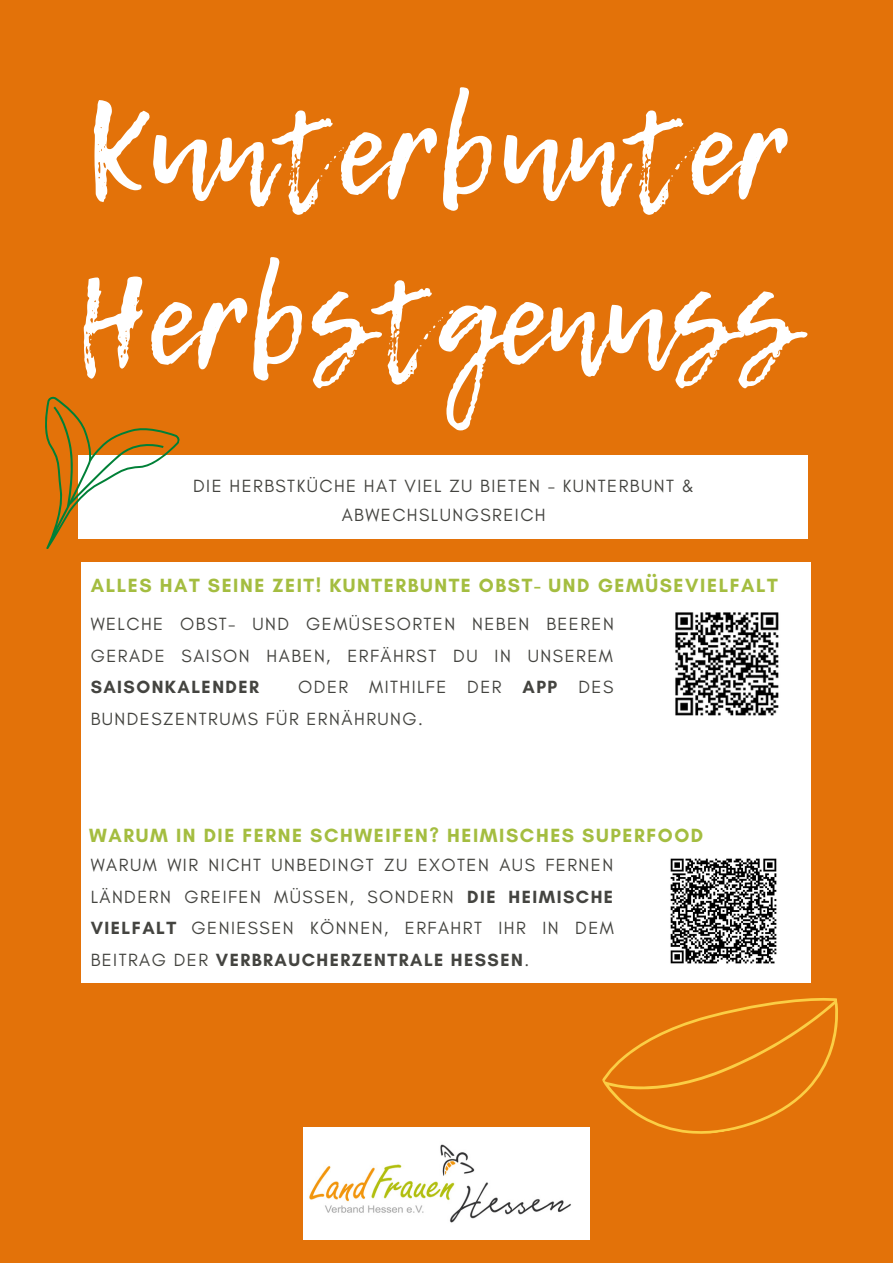
<style>
.page{position:relative;width:893px;height:1264px;background:#fff}
.page>*{position:absolute;margin:0;border:0;box-sizing:border-box;transform-origin:0 0}
.t1{font:121.35px/169.8px "Lemon Tuesday";color:#fff}
.t2{font:700 19.5px "Glacial Indifference";letter-spacing:.08em;color:#a4bd40}
.t3{font:18px/31.5px "Glacial Indifference";letter-spacing:.08em;color:#444440}
.t4{font:700 18px "Glacial Indifference";letter-spacing:.08em;color:#444440}
.s1{font-weight:700}
</style>
<div class="page">
<div style="left:0;top:0;width:892px;height:1262px;background:#e37209"></div>
<svg style="left:602px;top:998px;width:236px;height:136px"></svg>
<div style="left:81px;top:562px;width:730px;height:417px;background:#fff"></div>
<div style="left:78px;top:455px;width:729px;height:83px;background:#fff"></div>
<div style="left:81px;top:615px;width:730px;height:368px;background:#fff"></div>
<img style="left:675px;top:612px;width:104px;height:104px">
<img style="left:670px;top:858px;width:107px;height:106px">
<svg style="left:45px;top:396px;width:138px;height:153px"></svg>
<img style="left:303px;top:1127px;width:287px;height:112px">
<h1 class="t1" style="left:76px;top:67px;width:721px">Kunterbunter<br>Herbstgenuss</h1>
<p class="t3" style="left:193px;top:472px;width:502px;line-height:28px;text-align:center">DIE HERBSTKÜCHE HAT VIEL ZU BIETEN - KUNTERBUNT &amp;<br>ABWECHSLUNGSREICH</p>
<p class="t2" style="left:91px;top:573px;width:688px">ALLES HAT SEINE ZEIT! KUNTERBUNTE OBST- UND GEMÜSEVIELFALT</p>
<p class="t3" style="left:91px;top:608px;width:524px">WELCHE OBST- UND GEMÜSESORTEN NEBEN BEEREN<br>GERADE SAISON HABEN, ERFÄHRST DU IN UNSEREM</p>
<p class="t4" style="left:91px;top:676px;width:170px">SAISONKALENDER</p>
<p class="t3" style="left:91px;top:671px;width:524px;text-indent:208px">ODER MITHILFE DER <span class="s1">APP</span> DES<br>BUNDESZENTRUMS FÜR ERNÄHRUNG.</p>
<p class="t2" style="left:89px;top:823px;width:615px">WARUM IN DIE FERNE SCHWEIFEN? HEIMISCHES SUPERFOOD</p>
<p class="t3" style="left:91px;top:849px;width:524px;text-align:justify">WARUM WIR NICHT UNBEDINGT ZU EXOTEN AUS FERNEN LÄNDERN GREIFEN MÜSSEN, SONDERN <span class="s1">DIE HEIMISCHE VIELFALT</span> GENIESSEN KÖNNEN, ERFAHRT IHR IN DEM BEITRAG DER <span class="s1">VERBRAUCHERZENTRALE HESSEN</span>.</p>
</div>
